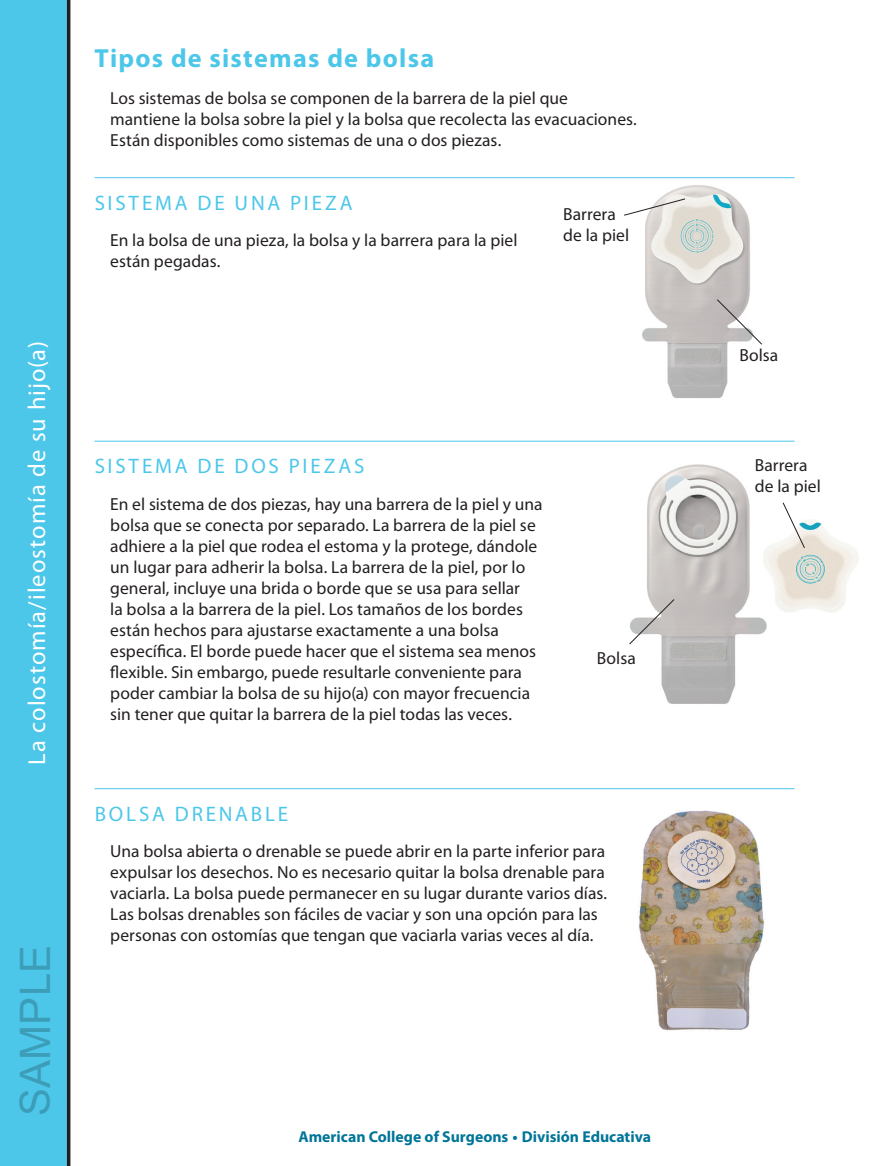
<style>
.page{position:relative;width:882px;height:1166px;background:#fff}
.page>*{position:absolute;margin:0;border:0;box-sizing:border-box;transform-origin:0 0}
.t1{font:42px "Arial";color:rgb(0 0 0/.21)}
.t2{font:700 26.25px "Myriad Pro";letter-spacing:.045em;color:#4dc7e9}
.t3{font:24.5px "Myriad Pro";letter-spacing:.04em;color:#fff}
.t4{font:21px "Myriad Pro";letter-spacing:.135em;color:#4dc7e9}
.t5{font:17.5px/21px "Myriad Pro";letter-spacing:.005em;color:#231f20}
.t6{font:700 15.75px "Myriad Pro";color:#007598}
</style>
<div class="page">
<div style="left:0;top:0;width:70px;height:1166px;background:#4dc7e9"></div>
<hr style="left:94px;top:177px;width:700px;height:1px;background:#4dc7e9">
<hr style="left:94px;top:441px;width:700px;height:1px;background:#4dc7e9">
<hr style="left:94px;top:788px;width:700px;height:1px;background:#4dc7e9">
<img style="left:639px;top:810px;width:125px;height:221px">
<img style="left:642px;top:185px;width:108px;height:213px">
<svg style="left:716px;top:298px;width:46px;height:47px"></svg>
<svg style="left:624px;top:198px;width:62px;height:18px"></svg>
<img style="left:647px;top:464px;width:120px;height:240px">
<img style="left:763px;top:507px;width:96px;height:108px">
<svg style="left:629px;top:598px;width:46px;height:47px"></svg>
<svg style="left:782px;top:502px;width:24px;height:47px"></svg>
<h3 class="t3" style="left:22px;top:765px;width:425px;rotate:-90deg">La colostomía/ileostomía de su hijo(a)</h3>
<h1 class="t1" style="left:6px;top:1115px;width:172px;rotate:-90deg">SAMPLE</h1>
<h2 class="t2" style="left:94px;top:41px;width:341px">Tipos de sistemas de bolsa</h2>
<p class="t5" style="left:110px;top:87px;width:528px">Los sistemas de bolsa se componen de la barrera de la piel que mantiene la bolsa sobre la piel y la bolsa que recolecta las evacuaciones.<br>Están disponibles como sistemas de una o dos piezas.</p>
<p class="t4" style="left:95px;top:190px;width:259px">SISTEMA DE UNA PIEZA</p>
<p class="t5" style="left:110px;top:230px;width:409px">En la bolsa de una pieza, la bolsa y la barrera para la piel están pegadas.</p>
<p class="t5" style="left:563px;top:203px;width:68px">Barrera de la piel</p>
<p class="t4" style="left:95px;top:453px;width:271px">SISTEMA DE DOS PIEZAS</p>
<p class="t5" style="left:110px;top:493px;width:434px">En el sistema de dos piezas, hay una barrera de la piel y una bolsa que se conecta por separado. La barrera de la piel se adhiere a la piel que rodea el estoma y la protege, dándole un lugar para adherir la bolsa. La barrera de la piel, por lo general, incluye una brida o borde que se usa para sellar<br>la bolsa a la barrera de la piel. Los tamaños de los bordes están hechos para ajustarse exactamente a una bolsa específica. El borde puede hacer que el sistema sea menos flexible. Sin embargo, puede resultarle conveniente para poder cambiar la bolsa de su hijo(a) con mayor frecuencia sin tener que quitar la barrera de la piel todas las veces.</p>
<p class="t5" style="left:597px;top:647px;width:40px">Bolsa</p>
<p class="t4" style="left:95px;top:800px;width:195px">BOLSA DRENABLE</p>
<p class="t5" style="left:110px;top:840px;width:498px">Una bolsa abierta o drenable se puede abrir en la parte inferior para expulsar los desechos. No es necesario quitar la bolsa drenable para vaciarla. La bolsa puede permanecer en su lugar durante varios días.<br>Las bolsas drenables son fáciles de vaciar y son una opción para las personas con ostomías que tengan que vaciarla varias veces al día.</p>
<p class="t6" style="left:298px;top:1126px;width:354px">American College of Surgeons • División Educativa</p>
<p class="t5" style="left:740px;top:345px;width:40px">Bolsa</p>
<p class="t5" style="left:755px;top:454px;width:68px">Barrera de la piel</p>
</div>
